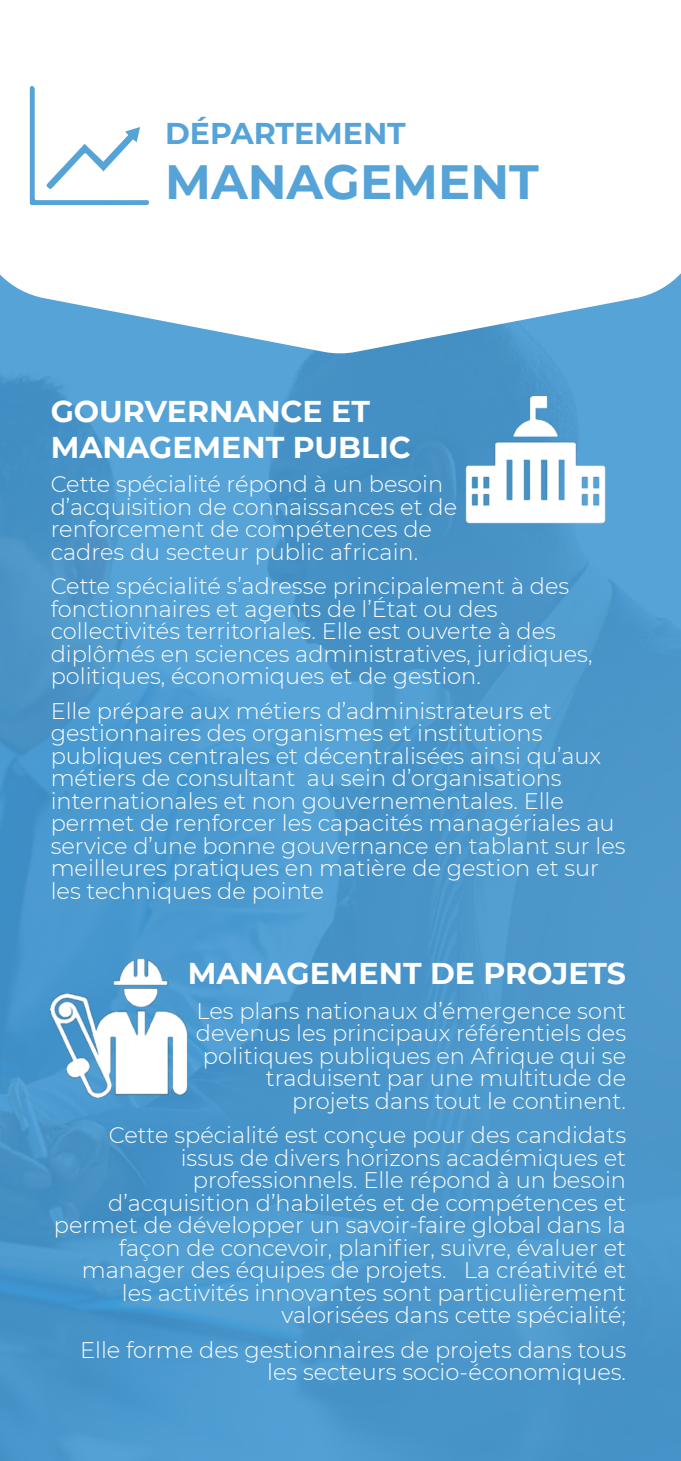
<style>
.page{position:relative;width:681px;height:1461px;background:#fff}
.page>*{position:absolute;margin:0;border:0;box-sizing:border-box;transform-origin:0 0}
.t1{font:700 48px "Montserrat";color:rgb(67 153 212/.9)}
.t2{font:700 30px/36px "Montserrat";color:#fff}
.t3{font:700 30px "Montserrat";color:rgb(67 153 212/.9)}
.t4{font:300 22.5px/22.5px "Montserrat";color:#fff}
</style>
<div class="page">
<div style="left:0;top:189px;width:680px;height:1272px;background:linear-gradient(to right,#4a98ce,#4d98cc)"></div>
<svg style="left:0;top:160px;width:680px;height:193px"></svg>
<svg style="left:30px;top:86px;width:119px;height:119px"></svg>
<img style="left:466px;top:396px;width:139px;height:127px">
<img style="left:51px;top:959px;width:137px;height:139px">
<h2 class="t3" style="left:165px;top:112px;width:242px">DÉPARTEMENT</h2>
<h1 class="t1" style="left:165px;top:147px;width:375px">MANAGEMENT</h1>
<h2 class="t2" style="left:51px;top:392px;width:361px">GOURVERNANCE ET<br>MANAGEMENT PUBLIC</h2>
<p class="t4" style="left:51px;top:472px;width:408px">Cette spécialité répond à un besoin d’acquisition de connaissances et de renforcement de compétences de cadres du secteur public africain.</p>
<p class="t4" style="left:51px;top:574px;width:543px">Cette spécialité s’adresse principalement à des fonctionnaires et agents de l’État ou des collectivités territoriales. Elle est ouverte à des diplômés en sciences administratives, juridiques, politiques, économiques et de gestion.</p>
<p class="t4" style="left:51px;top:699px;width:576px">Elle prépare aux métiers d’administrateurs et gestionnaires des organismes et institutions publiques centrales et décentralisées ainsi qu’aux métiers de consultant au sein d’organisations internationales et non gouvernementales. Elle permet de renforcer les capacités managériales au service d’une bonne gouvernance en tablant sur les meilleures pratiques en matière de gestion et sur les techniques de pointe</p>
<h2 class="t2" style="left:188px;top:954px;width:439px">MANAGEMENT DE PROJETS</h2>
<p class="t4" style="left:196px;top:999px;width:431px;text-align:right">Les plans nationaux d’émergence sont devenus les principaux référentiels des politiques publiques en Afrique qui se traduisent par une multitude de projets dans tout le continent.</p>
<p class="t4" style="left:54px;top:1123px;width:573px;text-align:right">Cette spécialité est conçue pour des candidats issus de divers horizons académiques et professionnels. Elle répond à un besoin d’acquisition d’habiletés et de compétences et permet de développer un savoir-faire global dans la façon de concevoir, planifier, suivre, évaluer et manager des équipes de projets. La créativité et les activités innovantes sont particulièrement valorisées dans cette spécialité;</p>
<p class="t4" style="left:80px;top:1338px;width:547px;text-align:right">Elle forme des gestionnaires de projets dans tous les secteurs socio-économiques.</p>
</div>
